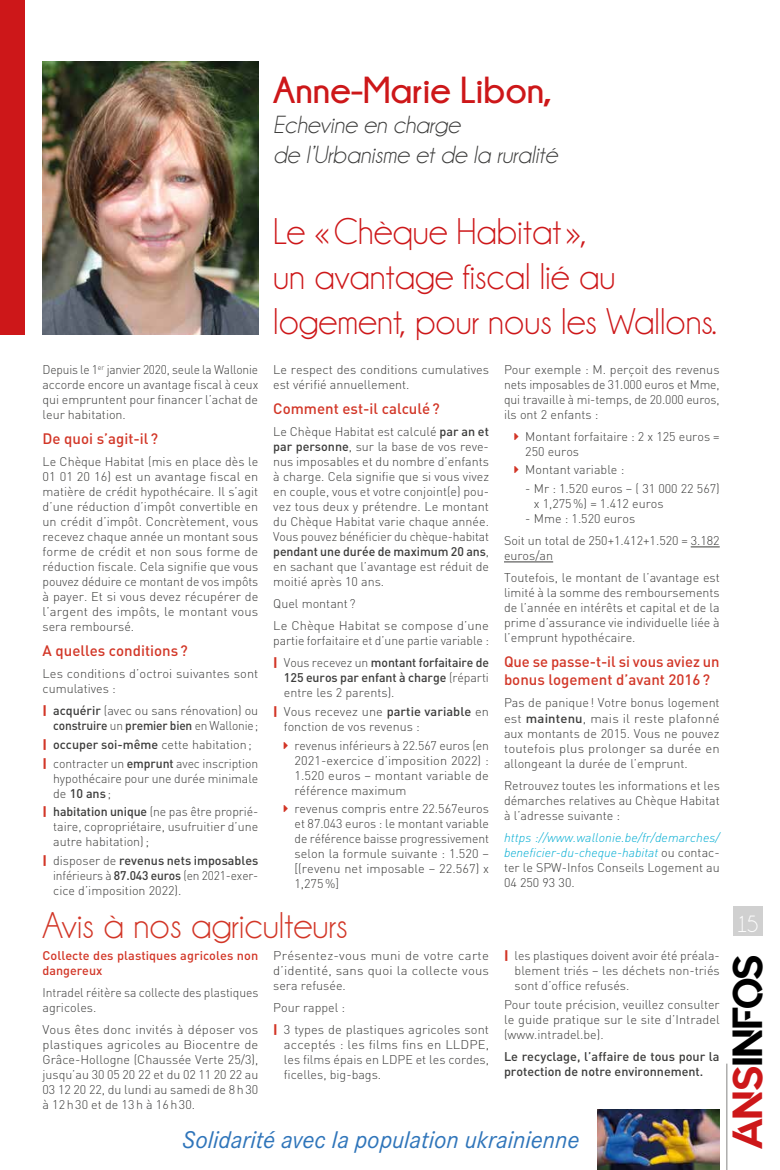
<style>
.page{position:relative;width:780px;height:1170px;background:#fff}
.page>*{position:absolute;margin:0;border:0;box-sizing:border-box;transform-origin:0 0}
.t1{font:41.88px "Quantify";color:#000}
.t2{font:37.5px/45px "Champagne&Limousines";color:#cd1719}
.t3{font:37.5px "Champagne&Limousines";color:#d23627}
.t4{font:700 37.5px "Champagne&Limousines";color:#cd1719}
.t5{font:italic 25px/30px "Champagne&Limousines";color:#3c3c3b}
.t6{font:italic 25px "Corporate S";color:#2f75ba}
.t7{font:23.75px "Champagne&Limousines";color:#fff;scale:.95 1}
.t8{font:500 15px/18px "DIN";color:#d23627}
.t9{font:300 12.5px/15px "DIN";color:#3c3c3b}
.t10{font:300 12.5px/15px "DIN";color:#3c3c3b;text-align:justify;scale:1.04 1}
.t11{font:300 12.5px/15px "DIN";color:#3c3c3b;text-align:justify;scale:.95 1}
.t12{font:italic 300 12.5px/15px "DIN";letter-spacing:.005em;color:#00acd2;text-align:justify}
.t13{font:300 12.5px/15px "DIN";color:#3c3c3b;text-align:justify;scale:1.05 1}
.t14{font:500 12.5px/15px "DIN";color:#3c3c3b}
.t15{font:500 12.5px/15px "DIN";letter-spacing:.005em;color:#d23627}
.s1{font-weight:900;color:#d23627}
.s2{font-weight:500}
.s3{font-style:normal;color:#3c3c3b}
.s4{color:#cd1719}
</style>
<div class="page">
<hr style="left:726px;top:1063px;width:1px;height:106px;background:#9d9d9c">
<div style="left:732px;top:905px;width:30px;height:30px;background:#d0d0d0"></div>
<div style="left:0;top:0;width:25px;height:334px;background:#cd1719"></div>
<img style="left:597px;top:1109px;width:122px;height:60px">
<svg style="left:690px;top:546px;width:29px;height:1px"></svg>
<hr style="left:504px;top:561px;width:49px;height:1px;background:#3c3c3b">
<img style="left:43px;top:61px;width:215px;height:273px">
<h2 class="t4" style="left:273px;top:70px;width:280px">Anne-Marie Libon,</h2>
<h3 class="t5" style="left:273px;top:110px;width:286px">Echevine en charge<br>de l’Urbanisme et de la ruralité</h3>
<p class="t11" style="left:43px;top:361px;width:229px">Depuis le 1<sup>er</sup> janvier 2020, seule la Wallonie accorde encore un avantage fiscal à ceux qui empruntent pour financer l’achat de leur habitation.</p>
<p class="t8" style="left:43px;top:429px;width:117px">De quoi s’agit-il?</p>
<p class="t9" style="left:43px;top:454px;width:217px;text-align:justify">Le Chèque Habitat (mis en place dès le 01 01 20 16) est un avantage fiscal en matière de crédit hypothécaire. Il s’agit d’une réduction d’impôt convertible en un crédit d’impôt. Concrètement, vous recevez chaque année un montant sous forme de crédit et non sous forme de réduction fiscale. Cela signifie que vous pouvez déduire ce montant de vos impôts à payer. Et si vous devez récupérer de l’argent des impôts, le montant vous sera remboursé.</p>
<p class="t8" style="left:43px;top:641px;width:147px">A quelles conditions?</p>
<p class="t9" style="left:43px;top:666px;width:217px">Les conditions d’octroi suivantes sont cumulatives :</p>
<p class="t9" style="left:43px;top:703px;width:217px;text-align:right"><span class="s1">|</span> <span class="s2">acquérir</span> (avec ou sans rénovation) ou <span class="s2">construire</span> un <span class="s2">premier bien</span> en Wallonie;</p>
<p class="t9" style="left:43px;top:735px;width:217px;line-height:18.5px"><span class="s1">|</span> <span class="s2">occuper soi-même</span> cette habitation; <span class="s1">|</span> contracter un <span class="s2">emprunt</span> avec inscription</p>
<p class="t9" style="left:53px;top:770px;width:206px">hypothécaire pour une durée minimale de <span class="s2">10 ans</span> ;</p>
<p class="t9" style="left:53px;top:803px;width:206px;text-align:justify;text-indent:-11px"><span class="s1">|</span> <span class="s2">habitation unique</span> (ne pas être proprié&shy;taire, copropriétaire, usufruitier d’une autre habitation);</p>
<p class="t9" style="left:53px;top:852px;width:207px;text-align:justify;text-indent:-11px"><span class="s1">|</span> disposer de <span class="s2">revenus nets imposables </span>inférieurs à <span class="s2">87.043 euros</span> (en 2021-exer&shy;cice d’imposition 2022).</p>
<h2 class="t2" style="left:273px;top:209px;width:445px">Le «Chèque Habitat»,<br>un avantage fiscal lié au logement, pour nous les Wallons.</h2>
<p class="t9" style="left:273px;top:361px;width:217px">Le respect des conditions cumulatives est vérifié annuellement.</p>
<p class="t8" style="left:273px;top:399px;width:168px">Comment est-il calculé?</p>
<p class="t9" style="left:273px;top:424px;width:217px;text-align:justify">Le Chèque Habitat est calculé <span class="s2">par an et par personne</span>, sur la base de vos reve&shy;nus imposables et du nombre d’enfants à charge. Cela signifie que si vous vivez en couple, vous et votre conjoint(e) pou&shy;vez tous deux y prétendre. Le montant du Chèque Habitat varie chaque année.<br>Vous pouvez bénéficier du chèque-habitat <span class="s2">pendant une durée de maximum 20 ans</span>, en sachant que l’avantage est réduit de moitié après 10 ans.</p>
<p class="t9" style="left:273px;top:592px;width:217px;line-height:22.1px">Quel montant ?<br>Le Chèque Habitat se compose d’une</p>
<p class="t9" style="left:273px;top:629px;width:217px;line-height:22.1px">partie forfaitaire et d’une partie variable : <span class="s1">|</span> Vous recevez un <span class="s2">montant forfaitaire de</span></p>
<p class="t9" style="left:284px;top:670px;width:206px"><span class="s2">125 euros par enfant à charge</span> (réparti entre les 2 parents).</p>
<p class="t9" style="left:284px;top:703px;width:206px;text-indent:-11px"><span class="s1">|</span> Vous recevez une <span class="s2">partie variable</span> en fonction de vos revenus :</p>
<p class="t9" style="left:294px;top:737px;width:196px;text-align:justify">revenus inférieurs à 22.567 euros (en 2021-exercice d’imposition 2022) :<br>1.520 euros – montant variable de référence maximum</p>
<p class="t9" style="left:294px;top:800px;width:196px;text-align:justify">revenus compris entre 22.567euros et 87.043 euros : le montant variable de référence baisse progressivement selon la formule suivante : 1.520 – [(revenu net imposable – 22.567) x 1,275%]</p>
<p class="t9" style="left:504px;top:361px;width:217px;text-align:justify">Pour exemple : M. perçoit des revenus nets imposables de 31.000 euros et Mme, qui travaille à mi-temps, de 20.000 euros, ils ont 2 enfants :</p>
<p class="t9" style="left:525px;top:429px;width:196px">Montant forfaitaire : 2 x 125 euros =<br>250 euros</p>
<p class="t9" style="left:525px;top:462px;width:100px">Montant variable :</p>
<p class="t9" style="left:533px;top:481px;width:187px;text-indent:-9px">- Mr : 1.520 euros – ( 31 000 22 567) x 1,275%) = 1.412 euros</p>
<p class="t9" style="left:504px;top:507px;width:217px;line-height:22.1px;text-indent:21px">- Mme : 1.520 euros<br>Soit un total de 250+1.412+1.520 = 3.182</p>
<p class="t9" style="left:504px;top:544px;width:217px;line-height:22.1px">euros/an<br>Toutefois, le montant de l’avantage est</p>
<p class="t9" style="left:504px;top:585px;width:217px;text-align:justify">limité à la somme des remboursements de l’année en intérêts et capital et de la prime d’assurance vie individuelle liée à l’emprunt hypothécaire.</p>
<p class="t8" style="left:504px;top:652px;width:217px">Que se passe-t-il si vous aviez un bonus logement d’avant 2016?</p>
<p class="t9" style="left:504px;top:695px;width:217px;text-align:justify">Pas de panique! Votre bonus logement est <span class="s2">maintenu</span>, mais il reste plafonné aux montants de 2015. Vous ne pouvez toutefois plus prolonger sa durée en allongeant la durée de l’emprunt.</p>
<p class="t9" style="left:504px;top:777px;width:217px;text-align:justify">Retrouvez toutes les informations et les démarches relatives au Chèque Habitat à l’adresse suivante :</p>
<p class="t12" style="left:504px;top:829px;width:217px">https ://www.wallonie.be/fr/demarches/ beneficier-du-cheque-habitat <span class="s3">ou contac&shy;ter le SPW-Infos Conseils Logement au 04 250 93 30.</span></p>
<h2 class="t3" style="left:43px;top:906px;width:307px">Avis à nos agriculteurs</h2>
<p class="t15" style="left:43px;top:947px;width:217px">Collecte des plastiques agricoles non dangereux</p>
<p class="t9" style="left:43px;top:985px;width:217px">Intradel réitère sa collecte des plastiques agricoles.</p>
<p class="t10" style="left:43px;top:1022px;width:209px">Vous êtes donc invités à déposer vos plastiques agricoles au Biocentre de Grâce-Hollogne (Chaussée Verte 25/3), jusqu’au 30 05 20 22 et du 02 11 20 22 au 03 12 20 22, du lundi au samedi de 8h30 à 12h30 et de 13h à 16h30.</p>
<p class="t13" style="left:273px;top:947px;width:207px">Présentez-vous muni de votre carte d’identité, sans quoi la collecte vous sera refusée.</p>
<p class="t9" style="left:273px;top:996px;width:217px;line-height:22.1px">Pour rappel :<br><span class="s1">|</span> 3 types de plastiques agricoles sont</p>
<p class="t10" style="left:284px;top:1037px;width:199px">acceptés : les films fins en LLDPE, les films épais en LDPE et les cordes, ficelles, big-bags.</p>
<p class="t9" style="left:514px;top:947px;width:206px;text-align:justify;text-indent:-11px"><span class="s1">|</span> les plastiques doivent avoir été préala&shy;blement triés – les déchets non-triés sont d’office refusés.</p>
<p class="t9" style="left:504px;top:996px;width:217px;text-align:justify">Pour toute précision, veuillez consulter le guide pratique sur le site d’Intradel (www.intradel.be).</p>
<p class="t14" style="left:504px;top:1048px;width:217px">Le recyclage, l’affaire de tous pour la protection de notre environnement.</p>
<h3 class="t6" style="left:182px;top:1125px;width:399px">Solidarité avec la population ukrainienne</h3>
<h3 class="t7" style="left:736px;top:911px;width:25px">15</h3>
<h1 class="t1" style="left:724px;top:1149px;width:197px;rotate:-90deg"><span class="s4">ANS</span>INFOS</h1>
</div>
